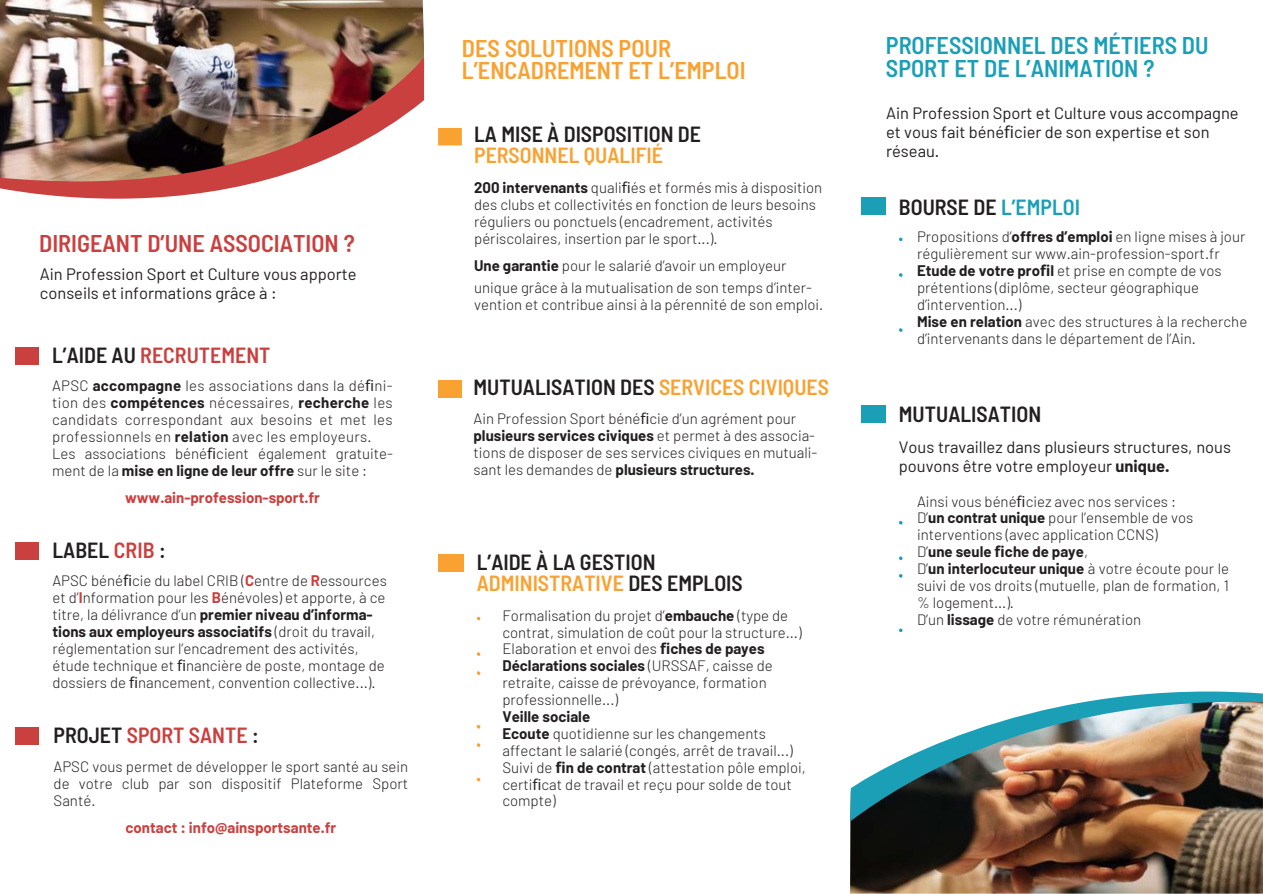
<style>
.page{position:relative;width:1263px;height:894px;background:#fff}
.page>*{position:absolute;margin:0;border:0;box-sizing:border-box;transform-origin:0 0}
.t1{font:600 semi-condensed 24.15px/22.5px "Barlow";color:#1b9fb6}
.t2{font:600 semi-condensed 24.15px/22.5px "Barlow";color:#f9a131}
.t3{font:600 semi-condensed 24.15px "Barlow";color:#ca403f}
.t4{font:600 semi-condensed 21.9px/20.2px "Barlow";color:#231f20}
.t5{font:600 semi-condensed 21.9px "Barlow";color:#ca403f}
.t6{font:16.5px/19.2px "Barlow";color:#231f20}
.t7{font:300 15px/16.8px "Barlow";color:#231f20}
.t8{font:700 15px "Barlow";color:#ca403f}
.t9{font:700 15px "Barlow";color:#231f20}
.s1{color:#231f20}
.s2{font-weight:700}
.s3{font-family:"Noto Sans";font-weight:400}
.s4{color:#ca403f}
.s5{font-weight:700;color:#ca403f}
.s6{color:#f9a131}
.s7{font-family:"Noto Sans";font-weight:700}
.s8{font-family:"Noto Sans"}
.s9{color:#1b9fb6}
.s10{font-weight:300}
</style>
<div class="page">
<img style="left:0;top:0;width:424px;height:57px">
<img style="left:850px;top:821px;width:412px;height:72px">
<div style="left:16px;top:347px;width:23px;height:18px;background:#ca403f"></div>
<div style="left:16px;top:542px;width:23px;height:17px;background:#ca403f"></div>
<div style="left:16px;top:727px;width:23px;height:18px;background:#ca403f"></div>
<div style="left:438px;top:553px;width:25px;height:18px;background:#f9a131"></div>
<img style="left:0;top:57px;width:424px;height:142px">
<div style="left:438px;top:128px;width:24px;height:17px;background:#f9a131"></div>
<div style="left:438px;top:380px;width:24px;height:17px;background:#f9a131"></div>
<img style="left:850px;top:691px;width:413px;height:130px">
<div style="left:862px;top:197px;width:24px;height:17px;background:#1b9fb6"></div>
<div style="left:862px;top:405px;width:24px;height:18px;background:#1b9fb6"></div>
<svg style="left:899px;top:237px;width:4px;height:4px"></svg>
<svg style="left:899px;top:273px;width:4px;height:4px"></svg>
<svg style="left:899px;top:328px;width:4px;height:4px"></svg>
<svg style="left:899px;top:521px;width:4px;height:3px"></svg>
<svg style="left:899px;top:556px;width:4px;height:4px"></svg>
<svg style="left:899px;top:628px;width:4px;height:4px"></svg>
<p class="t3" style="left:39px;top:227px;width:317px">DIRIGEANT D’UNE ASSOCIATION ?</p>
<h1 class="t6" style="left:40px;top:264px;width:318px">Ain Profession Sport et Culture vous apporte conseils et informations grâce à :</h1>
<h1 class="t5" style="left:52px;top:341px;width:220px"><span class="s1">L’AIDE AU</span> RECRUTEMENT</h1>
<p class="t7" style="left:52px;top:377px;width:342px;text-align:justify">APSC <span class="s2">accompagne</span> les associations dans la dé<span class="s3">fi</span>ni&shy;tion des <span class="s2">compétences</span> nécessaires, <span class="s2">recherche</span> les candidats correspondant aux besoins et met les professionnels en <span class="s2">relation</span> avec les employeurs.</p>
<h1 class="t7" style="left:52px;top:444px;width:342px">Les associations béné<span class="s3">fi</span>cient également gratuite&shy;ment de la <span class="s2">mise en ligne de leur offre</span> sur le site :</h1>
<p class="t8" style="left:125px;top:488px;width:196px">www.ain-profession-sport.fr</p>
<p class="t4" style="left:52px;top:538px;width:115px">LABEL <span class="s4">CRIB</span> :</p>
<h1 class="t7" style="left:52px;top:571px;width:336px">APSC béné<span class="s3">fi</span>cie du label CRIB (<span class="s5">C</span>entre de <span class="s5">R</span>essources et d’<span class="s5">I</span>nformation pour les <span class="s5">B</span>énévoles) et apporte, à ce titre, la délivrance d’un <span class="s2">premier niveau d’informa&shy;tions aux employeurs associatifs</span> (droit du travail, réglementation sur l’encadrement des activités, étude technique et <span class="s3">fi</span>nancière de poste, montage de dossiers de <span class="s3">fi</span>nancement, convention collective...).</h1>
<p class="t5" style="left:54px;top:721px;width:207px"><span class="s1">PROJET</span> SPORT SANTE <span class="s1">:</span></p>
<h1 class="t7" style="left:54px;top:757px;width:356px;text-align:justify">APSC vous permet de développer le sport santé au sein de votre club par son dispositif Plateforme Sport Santé.</h1>
<p class="t8" style="left:125px;top:817px;width:212px">contact : info@ainsportsante.fr</p>
<p class="t2" style="left:462px;top:36px;width:285px">DES SOLUTIONS POUR<br>L’ENCADREMENT ET L’EMPLOI</p>
<p class="t1" style="left:886px;top:33px;width:324px">PROFESSIONNEL DES MÉTIERS DU<br>SPORT ET DE L’ANIMATION ?</p>
<p class="t4" style="left:474px;top:123px;width:228px">LA MISE À DISPOSITION DE<br><span class="s6">PERSONNEL QUALIFIÉ</span></p>
<p class="t7" style="left:474px;top:178px;width:350px"><span class="s2">200 intervenants</span> quali<span class="s3">fi</span>és et formés mis à disposition des clubs et collectivités en fonction de leurs besoins réguliers ou ponctuels (encadrement, activités périscolaires, insertion par le sport...).</p>
<h1 class="t7" style="left:474px;top:256px;width:314px"><span class="s2">Une garantie</span> pour le salarié d’avoir un employeur</h1>
<p class="t7" style="left:474px;top:279px;width:339px">unique grâce à la mutualisation de son temps d’inter-</p>
<h1 class="t7" style="left:474px;top:295px;width:351px">vention et contribue ainsi à la pérennité de son emploi.</h1>
<h1 class="t4" style="left:474px;top:376px;width:357px">MUTUALISATION DES <span class="s6">SERVICES CIVIQUES</span></h1>
<p class="t7" style="left:474px;top:409px;width:345px">Ain Profession Sport béné<span class="s3">fi</span>cie d’un agrément pour <span class="s2">plusieurs services civiques</span> et permet à des associa&shy;tions de disposer de ses services civiques en mutuali&shy;sant les demandes de <span class="s2">plusieurs structures.</span></p>
<p class="t4" style="left:477px;top:551px;width:268px">L’AIDE À LA GESTION<br><span class="s6">ADMINISTRATIVE</span> DES EMPLOIS</p>
<p class="t7" style="left:502px;top:606px;width:301px">Formalisation du projet d’<span class="s2">embauche</span> (type de contrat, simulation de coût pour la structure...)<br>Elaboration et envoi des <span class="s7">fi</span><span class="s2">ches de payes Déclarations sociales</span> (URSSAF, caisse de retraite, caisse de prévoyance, formation professionnelle...)</p>
<h1 class="t9" style="left:502px;top:706px;width:89px">Veille sociale</h1>
<p class="t7" style="left:502px;top:724px;width:305px"><span class="s2">Ecoute</span> quotidienne sur les changements affectant le salarié (congés, arrêt de travail...)<br>Suivi de <span class="s7">fi</span><span class="s2">n de contrat</span> (attestation pôle emploi, certi<span class="s3">fi</span>cat de travail et reçu pour solde de tout compte)</p>
<p class="t6" style="left:886px;top:103px;width:354px">Ain Profession Sport et Culture vous accompagne et vous fait béné<span class="s8">fi</span>cier de son expertise et son réseau.</p>
<p class="t4" style="left:899px;top:196px;width:183px">BOURSE DE <span class="s9">L’EMPLOI</span></p>
<p class="t7" style="left:917px;top:228px;width:330px">Propositions d’<span class="s2">offres d’emploi</span> en ligne mises à jour régulièrement sur www.ain-profession-sport.fr <span class="s2">Etude de votre pro</span><span class="s7">fi</span><span class="s2">l</span> et prise en compte de vos prétentions (diplôme, secteur géographique d’intervention...)</p>
<p class="t7" style="left:917px;top:312px;width:332px"><span class="s2">Mise en relation</span> avec des structures à la recherche d’intervenants dans le département de l’Ain.</p>
<p class="t4" style="left:899px;top:403px;width:144px">MUTUALISATION</p>
<p class="t6" style="left:899px;top:436px;width:334px">Vous travaillez dans plusieurs structures, nous pouvons être votre employeur <span class="s2">unique.</span></p>
<p class="t7" style="left:917px;top:492px;width:261px">Ainsi vous béné<span class="s3">fi</span>ciez avec nos services :</p>
<p class="t7" style="left:917px;top:509px;width:278px">D’<span class="s2">un contrat unique</span> pour l’ensemble de vos interventions (avec application CCNS)</p>
<h1 class="t9" style="left:917px;top:542px;width:172px"><span class="s10">D’</span>une seule <span class="s8">fi</span>che de paye<span class="s10">,</span></h1>
<p class="t7" style="left:917px;top:559px;width:313px;text-align:justify">D’<span class="s2">un interlocuteur unique</span> à votre écoute pour le suivi de vos droits (mutuelle, plan de formation, 1 % logement...).</p>
<p class="t7" style="left:917px;top:610px;width:226px">D’un <span class="s2">lissage</span> de votre rémunération</p>
</div>
